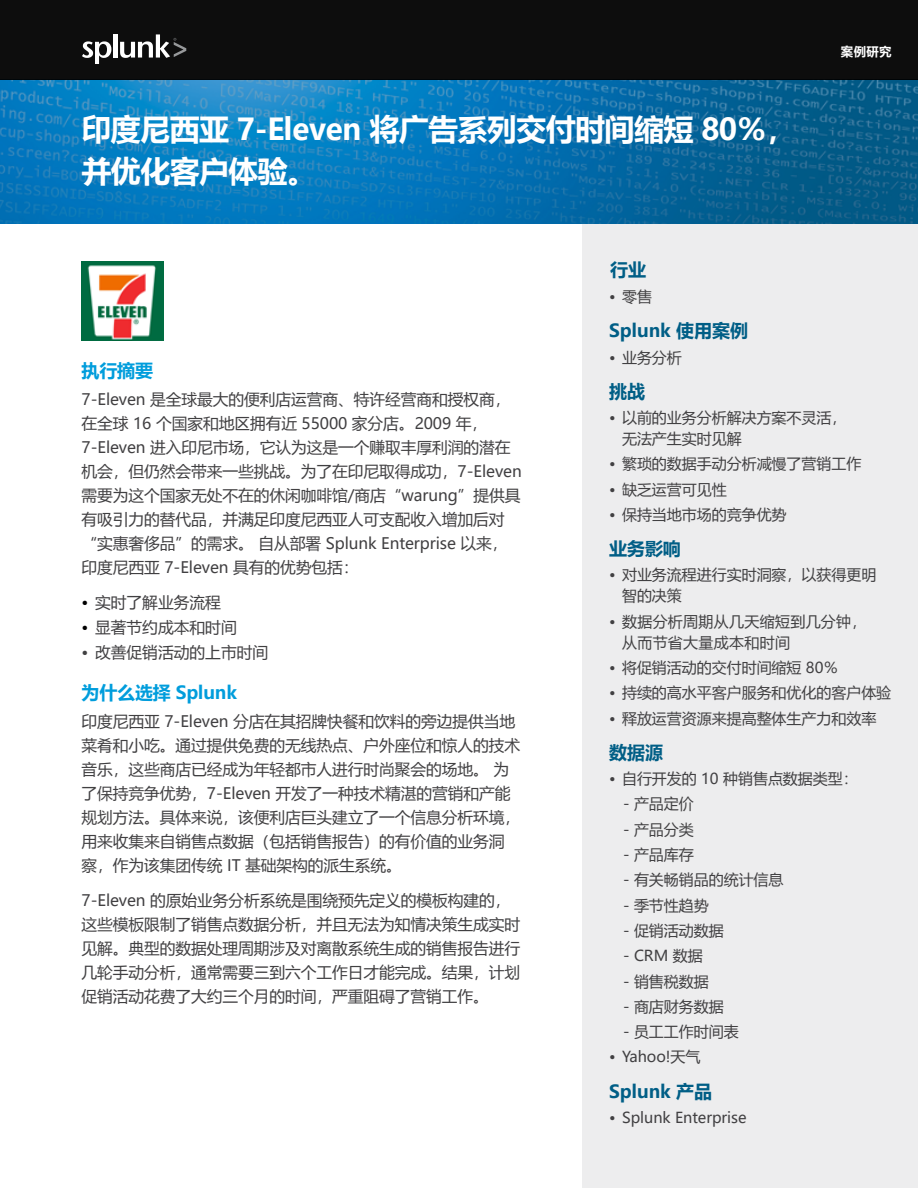
<style>
.page{position:relative;width:918px;height:1188px;background:#fff}
.page>*{position:absolute;margin:0;border:0;box-sizing:border-box;transform-origin:0 0}
.t1{font:700 30px/42px "Microsoft Ya Hei";letter-spacing:-.02em;color:#fff}
.t2{font:700 18px "Microsoft Ya Hei";letter-spacing:-.005em;color:#005e86}
.t3{font:700 18px "Microsoft Ya Hei";letter-spacing:-.01em;color:#009ddc}
.t4{font:15.75px/24px "Microsoft Ya Hei";letter-spacing:-.005em;color:#414042}
.t5{font:15px/21px "Microsoft Ya Hei";letter-spacing:-.005em;color:#414042}
.t6{font:15px/21px "Microsoft Ya Hei";letter-spacing:.02em;color:#414042}
.t7{font:700 12.3px "Microsoft Ya Hei";color:#fff}
.s1{color:#000}
</style>
<div class="page">
<div style="left:582px;top:224px;width:336px;height:964px;background:#ededee"></div>
<img style="left:0;top:80px;width:918px;height:144px">
<div style="left:0;top:0;width:918px;height:80px;background:#0d0d0d"></div>
<svg style="left:82px;top:41px;width:29px;height:23px"></svg>
<hr style="left:113px;top:34px;width:4px;height:24px;background:#fff">
<svg style="left:120px;top:34px;width:66px;height:24px"></svg>
<img style="left:82px;top:261px;width:81px;height:79px">
<h1 class="t1" style="left:82px;top:107px;width:716px">印度尼西亚 7-Eleven 将广告系列交付时间缩短 80％，并优化客户体验。</h1>
<p class="t7" style="left:841px;top:43px;width:52px">案例研究</p>
<p class="t3" style="left:82px;top:358px;width:73px">执行摘要</p>
<p class="t4" style="left:82px;top:387px;width:442px">7-Eleven 是全球最大的便利店运营商、特许经营商和授权商，在全球 16 个国家和地区拥有近 55000 家分店。2009 年，7-Eleven 进入印尼市场，它认为这是一个赚取丰厚利润的潜在机会，但仍然会带来一些挑战。为了在印尼取得成功，7-Eleven需要为这个国家无处不在的休闲咖啡馆/商店“warung”提供具有吸引力的替代品，并满足印度尼西亚人可支配收入增加后对“实惠奢侈品”的需求。 自从部署 Splunk Enterprise 以来，印度尼西亚 7-Eleven 具有的优势包括：</p>
<p class="t4" style="left:82px;top:590px;width:141px"><span class="s1">•</span> 实时了解业务流程</p>
<p class="t4" style="left:82px;top:615px;width:157px"><span class="s1">•</span> 显著节约成本和时间</p>
<p class="t4" style="left:82px;top:640px;width:188px">• 改善促销活动的上市时间</p>
<p class="t3" style="left:82px;top:680px;width:157px">为什么选择 Splunk</p>
<p class="t4" style="left:82px;top:709px;width:440px">印度尼西亚 7-Eleven 分店在其招牌快餐和饮料的旁边提供当地菜肴和小吃。通过提供免费的无线热点、户外座位和惊人的技术音乐，这些商店已经成为年轻都市人进行时尚聚会的场地。 为了保持竞争优势，7-Eleven 开发了一种技术精湛的营销和产能规划方法。具体来说，该便利店巨头建立了一个信息分析环境，用来收集来自销售点数据（包括销售报告）的有价值的业务洞察，作为该集团传统 IT 基础架构的派生系统。</p>
<p class="t4" style="left:82px;top:888px;width:440px">7-Eleven 的原始业务分析系统是围绕预先定义的模板构建的，这些模板限制了销售点数据分析，并且无法为知情决策生成实时见解。典型的数据处理周期涉及对离散系统生成的销售报告进行几轮手动分析，通常需要三到六个工作日才能完成。结果，计划促销活动花费了大约三个月的时间，严重阻碍了营销工作。</p>
<p class="t2" style="left:610px;top:257px;width:37px">行业</p>
<p class="t5" style="left:609px;top:286px;width:44px">• 零售</p>
<p class="t2" style="left:609px;top:318px;width:141px">Splunk 使用案例</p>
<p class="t5" style="left:609px;top:346px;width:74px">• 业务分析</p>
<p class="t2" style="left:609px;top:379px;width:37px">挑战</p>
<p class="t5" style="left:622px;top:407px;width:226px;text-indent:-13px">• 以前的业务分析解决方案不灵活，无法产生实时见解</p>
<p class="t5" style="left:609px;top:453px;width:254px">• 繁琐的数据手动分析减慢了营销工作</p>
<p class="t5" style="left:609px;top:478px;width:119px">• 缺乏运营可见性</p>
<p class="t5" style="left:609px;top:504px;width:179px">• 保持当地市场的竞争优势</p>
<p class="t2" style="left:609px;top:536px;width:73px">业务影响</p>
<p class="t5" style="left:622px;top:564px;width:256px;text-indent:-13px">• 对业务流程进行实时洞察，以获得更明智的决策</p>
<p class="t6" style="left:622px;top:610px;width:246px;text-indent:-13px">• 数据分析周期从几天缩短到几分钟，从而节省大量成本和时间</p>
<p class="t5" style="left:609px;top:657px;width:231px">• 将促销活动的交付时间缩短 80％</p>
<p class="t5" style="left:609px;top:682px;width:284px">• 持续的高水平客户服务和优化的客户体验</p>
<p class="t5" style="left:609px;top:707px;width:269px">• 释放运营资源来提高整体生产力和效率</p>
<p class="t2" style="left:609px;top:740px;width:55px">数据源</p>
<p class="t5" style="left:609px;top:768px;width:250px">• 自行开发的 10 种销售点数据类型：</p>
<p class="t5" style="left:623px;top:793px;width:72px">- 产品定价</p>
<p class="t5" style="left:623px;top:818px;width:72px">- 产品分类</p>
<p class="t5" style="left:623px;top:844px;width:72px">- 产品库存</p>
<p class="t5" style="left:623px;top:869px;width:162px">- 有关畅销品的统计信息</p>
<p class="t5" style="left:623px;top:894px;width:87px">- 季节性趋势</p>
<p class="t5" style="left:623px;top:920px;width:102px">- 促销活动数据</p>
<p class="t5" style="left:623px;top:945px;width:81px">- CRM 数据</p>
<p class="t5" style="left:623px;top:970px;width:87px">- 销售税数据</p>
<p class="t5" style="left:623px;top:995px;width:102px">- 商店财务数据</p>
<p class="t5" style="left:623px;top:1021px;width:117px">- 员工工作时间表</p>
<p class="t5" style="left:609px;top:1046px;width:93px">• Yahoo!天气</p>
<p class="t2" style="left:609px;top:1078px;width:105px">Splunk 产品</p>
<p class="t5" style="left:609px;top:1106px;width:139px">• Splunk Enterprise</p>
</div>
